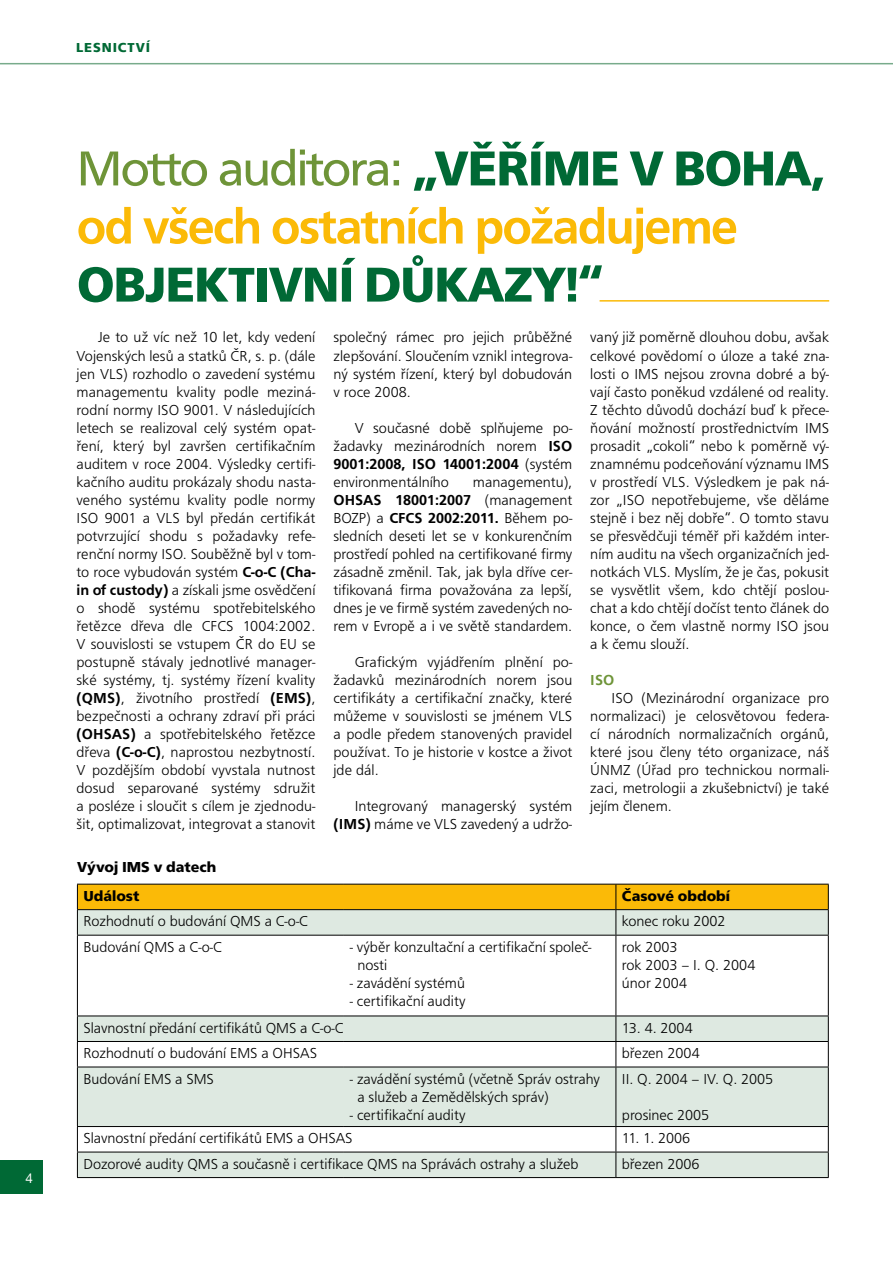
<style>
.page{position:relative;width:893px;height:1263px;background:#fff}
.page>*{position:absolute;margin:0;border:0;box-sizing:border-box;transform-origin:0 0}
.t1{font:500 50.85px/58.1px "F015 TOT";color:#fbba07}
.t2{font:700 50.85px "F015 TOT";letter-spacing:-.025em;color:#006935}
.t3{font:300 15px/18px "F015 TOT";color:#000;text-align:justify}
.t4{font:700 15px "F015 TOT";color:#000}
.t5{font:500 15px "F015 TOT";color:#000}
.t6{font:500 15px "F015 TOT";color:#6e9438}
.t7{font:700 13.5px "F015 TOT";letter-spacing:.065em;color:#006935}
.t8{font:13.5px "Helvetica Neue LT Pro";color:#fff}
.s1{font-weight:400;color:#6e9438}
.s2{font-weight:700;color:#006935}
.s3{font-weight:500}
</style>
<div class="page">
<hr style="left:0;top:63px;width:893px;height:1px;background:#78ab8b">
<div style="left:0;top:1160px;width:42px;height:34px;background:#006935"></div>
<hr style="left:600px;top:300px;width:229px;height:2px;background:#fbba07">
<div style="left:78px;top:1153px;width:750px;height:24px;background:#dee9e1"></div>
<svg style="left:78px;top:936px;width:750px;height:216px"></svg>
<svg style="left:77px;top:884px;width:752px;height:51px;background:#e2c86f"></svg>
<hr style="left:77px;top:935px;width:267px;height:1px;background:#000">
<hr style="left:77px;top:935px;width:1px;height:80px;background:#000">
<hr style="left:344px;top:935px;width:272px;height:1px;background:#000">
<hr style="left:616px;top:935px;width:213px;height:1px;background:#000">
<hr style="left:616px;top:935px;width:1px;height:80px;background:#000">
<hr style="left:828px;top:935px;width:1px;height:80px;background:#000">
<hr style="left:77px;top:1015px;width:267px;height:1px;background:#000">
<hr style="left:344px;top:1015px;width:272px;height:1px;background:#000">
<hr style="left:616px;top:1015px;width:213px;height:1px;background:#000">
<hr style="left:77px;top:1041px;width:267px;height:1px;background:#000">
<svg style="left:77px;top:1016px;width:1px;height:50px"></svg>
<hr style="left:344px;top:1041px;width:272px;height:1px;background:#000">
<hr style="left:616px;top:1041px;width:213px;height:1px;background:#000">
<svg style="left:616px;top:1016px;width:1px;height:50px"></svg>
<svg style="left:828px;top:1016px;width:1px;height:50px"></svg>
<hr style="left:77px;top:1066px;width:267px;height:1px;background:#000">
<hr style="left:77px;top:1067px;width:1px;height:59px;background:#000">
<hr style="left:344px;top:1066px;width:272px;height:1px;background:#000">
<hr style="left:616px;top:1066px;width:213px;height:1px;background:#000">
<hr style="left:616px;top:1067px;width:1px;height:59px;background:#000">
<hr style="left:828px;top:1067px;width:1px;height:59px;background:#000">
<hr style="left:77px;top:1126px;width:267px;height:1px;background:#000">
<hr style="left:344px;top:1126px;width:272px;height:1px;background:#000">
<hr style="left:616px;top:1126px;width:213px;height:1px;background:#000">
<hr style="left:77px;top:1152px;width:267px;height:1px;background:#000">
<svg style="left:77px;top:1127px;width:1px;height:50px"></svg>
<hr style="left:344px;top:1152px;width:272px;height:1px;background:#000">
<hr style="left:616px;top:1152px;width:213px;height:1px;background:#000">
<svg style="left:616px;top:1127px;width:1px;height:50px"></svg>
<svg style="left:828px;top:1127px;width:1px;height:50px"></svg>
<hr style="left:77px;top:1177px;width:267px;height:1px;background:#000">
<hr style="left:344px;top:1177px;width:272px;height:1px;background:#000">
<hr style="left:616px;top:1177px;width:213px;height:1px;background:#000">
<p class="t8" style="left:26px;top:1170px;width:9px">4</p>
<p class="t7" style="left:76px;top:40px;width:76px">LESNICTVÍ</p>
<h1 class="t1" style="left:77px;top:140px;width:750px"><span class="s1">Motto auditora:</span> <span class="s2">„VĚŘÍME V BOHA, </span>od všech ostatních požadujeme</h1>
<h1 class="t2" style="left:77px;top:255px;width:529px">OBJEKTIVNÍ DŮKAZY!“</h1>
<p class="t3" style="left:333px;top:329px;width:240px">společný rámec pro jejich průběžné zlepšování. Sloučením vznikl integrova&shy;ný systém řízení, který byl dobudován v roce 2008.</p>
<p class="t3" style="left:333px;top:419px;width:240px;text-align:left;text-indent:21px">V současné době splňujeme po&shy;žadavky mezinárodních norem <span class="s3">ISO<br>9001:2008, ISO 14001:2004</span> (systém environmentálního</p>
<p class="t3" style="left:77px;top:329px;width:241px;text-indent:21px">Je to už víc než 10 let, kdy vedení Vojenských lesů a statků ČR, s. p. (dále jen VLS) rozhodlo o zavedení systému managementu kvality podle meziná&shy;rodní normy ISO 9001. V následujících letech se realizoval celý systém opat&shy;ření, který byl završen certifikačním auditem v roce 2004. Výsledky certifi&shy;kačního auditu prokázaly shodu nasta&shy;veného systému kvality podle normy ISO 9001 a VLS byl předán certifikát potvrzující shodu s požadavky refe&shy;renční normy ISO. Souběžně byl v tom&shy;to roce vybudován systém <span class="s3">C-o-C (Cha&shy;in of custody)</span> a získali jsme osvědčení o shodě systému spotřebitelského řetězce dřeva dle CFCS 1004:2002.<br>V souvislosti se vstupem ČR do EU se postupně stávaly jednotlivé manager&shy;ské systémy, tj. systémy řízení kvality <span class="s3">(QMS)</span>, životního prostředí <span class="s3">(EMS</span></p>
<p class="t3" style="left:590px;top:329px;width:240px">vaný již poměrně dlouhou dobu, avšak celkové povědomí o úloze a také zna&shy;losti o IMS nejsou zrovna dobré a bý&shy;vají často poněkud vzdálené od reality.<br>Z těchto důvodů dochází buď k přece&shy;ňování možností prostřednictvím IMS prosadit „cokoli“ nebo k poměrně vý&shy;znamnému podceňování významu IMS v prostředí VLS. Výsledkem je pak ná&shy;zor „ISO nepotřebujeme, vše děláme stejně i bez něj dobře“. O tomto stavu se přesvědčuji téměř při každém inter&shy;ním auditu na všech organizačních jed&shy;notkách VLS. Myslím, že je čas, pokusit se vysvětlit všem, kdo chtějí poslou&shy;chat a kdo chtějí dočíst tento článek do konce, o čem vlastně normy ISO jsou a k čemu slouží.</p>
<p class="t6" style="left:590px;top:671px;width:15px">ISO</p>
<p class="t3" style="left:590px;top:689px;width:240px;text-indent:21px">ISO (Mezinárodní organizace pro normalizaci) je celosvětovou federa&shy;cí národních normalizačních orgánů, které jsou členy této organizace, náš ÚNMZ (Úřad pro technickou normali&shy;zaci, metrologii a zkušebnictví) je také jejím členem.</p>
<p class="t3" style="left:473px;top:473px;width:101px">managementu),</p>
<p class="t3" style="left:333px;top:491px;width:240px;text-indent:62px"><span class="s3">18001:2007</span> (management BOZP) a <span class="s3">CFCS 2002:2011.</span> Během po&shy;sledních deseti let se v konkurenčním prostředí pohled na certifikované firmy zásadně změnil. Tak, jak byla dříve cer&shy;tifikovaná firma považována za lepší, dnes je ve firmě systém zavedených no&shy;rem v Evropě a i ve světě standardem.</p>
<p class="t3" style="left:333px;top:653px;width:240px;text-indent:21px">Grafickým vyjádřením plnění po&shy;žadavků mezinárodních norem jsou certifikáty a certifikační značky, které můžeme v souvislosti se jménem VLS a podle předem stanovených pravidel používat. To je historie v kostce a život jde dál.</p>
<p class="t3" style="left:333px;top:797px;width:240px;text-align:right">Integrovaný managerský systém <span class="s3">(IMS)</span> máme ve VLS zavedený a udržo-</p>
<p class="t5" style="left:333px;top:491px;width:11px">OHSAS</p>
<p class="t3" style="left:77px;top:689px;width:240px;text-align:right"><span class="s3">)</span>,<br>bezpečnosti a ochrany zdraví při práci</p>
<p class="t5" style="left:77px;top:725px;width:16px">(OHSAS</p>
<p class="t3" style="left:77px;top:725px;width:240px;text-indent:54px"><span class="s3">)</span> a spotřebitelského řetězce dřeva <span class="s3">(C-o-C)</span>, naprostou nezbytností.<br>V pozdějším období vyvstala nutnost dosud separované systémy sdružit a posléze i sloučit s cílem je zjednodu&shy;šit, optimalizovat, integrovat a stanovit</p>
<p class="t4" style="left:77px;top:858px;width:141px">VÝVOJ IMS V DATECH</p>
<p class="t4" style="left:83px;top:887px;width:58px">UDÁLOST</p>
<p class="t4" style="left:622px;top:887px;width:110px">ČASOVÉ OBDOBÍ</p>
<p class="t3" style="left:83px;top:913px;width:226px">Rozhodnutí o budování QMS a C-o-C</p>
<p class="t3" style="left:622px;top:913px;width:105px">konec roku 2002</p>
<p class="t3" style="left:83px;top:938px;width:140px">Budování QMS a C-o-C</p>
<p class="t3" style="left:357px;top:938px;width:236px;text-indent:-8px">- výběr konzultační a certifikační společ&shy;nosti</p>
<p class="t3" style="left:350px;top:974px;width:117px">- zavádění systémů</p>
<p class="t3" style="left:350px;top:992px;width:117px">- certifikační audity</p>
<p class="t3" style="left:622px;top:938px;width:135px;text-align:left">rok 2003<br>rok 2003 – I. Q. 2004 únor 2004</p>
<p class="t3" style="left:83px;top:1019px;width:262px">Slavnostní předání certifikátů QMS a C-o-C</p>
<p class="t3" style="left:622px;top:1019px;width:72px">13. 4. 2004</p>
<p class="t3" style="left:83px;top:1044px;width:235px">Rozhodnutí o budování EMS a OHSAS</p>
<p class="t3" style="left:622px;top:1044px;width:79px">březen 2004</p>
<p class="t3" style="left:83px;top:1070px;width:132px">Budování EMS a SMS</p>
<p class="t3" style="left:357px;top:1070px;width:244px;text-indent:-8px">- zavádění systémů (včetně Správ ostrahy a služeb a Zemědělských správ)</p>
<p class="t3" style="left:350px;top:1106px;width:117px">- certifikační audity</p>
<p class="t3" style="left:622px;top:1070px;width:153px">II. Q. 2004 – IV. Q. 2005</p>
<p class="t3" style="left:622px;top:1106px;width:89px">prosinec 2005</p>
<p class="t3" style="left:83px;top:1129px;width:271px">Slavnostní předání certifikátů EMS a OHSAS</p>
<p class="t3" style="left:622px;top:1129px;width:70px">11. 1. 2006</p>
<p class="t3" style="left:83px;top:1155px;width:497px">Dozorové audity QMS a současně i certifikace QMS na Správách ostrahy a služeb</p>
<p class="t3" style="left:622px;top:1155px;width:79px">březen 2006</p>
</div>
